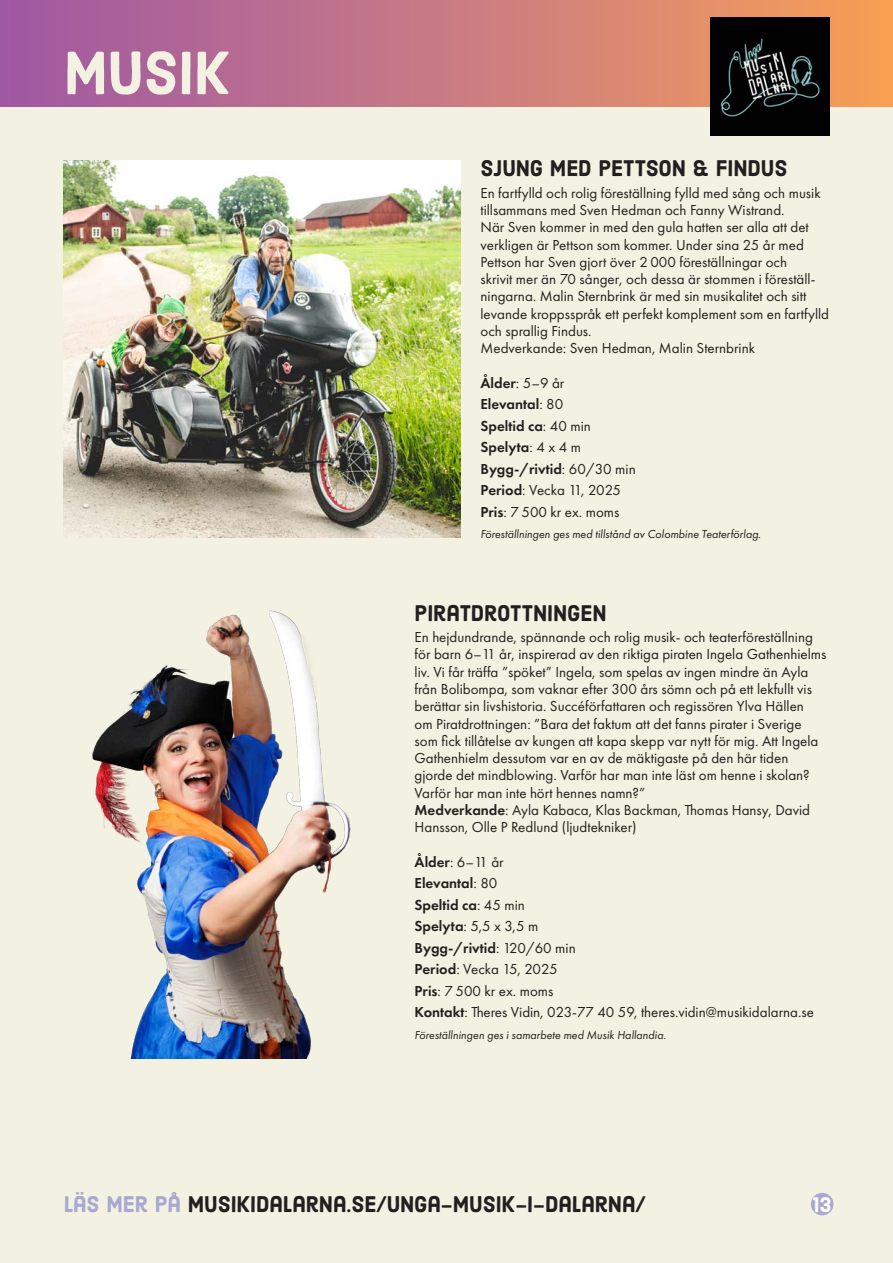
<style>
.page{position:relative;width:893px;height:1263px;background:#fff}
.page>*{position:absolute;margin:0;border:0;box-sizing:border-box;transform-origin:0 0}
.huvudrubrik_H1{font:60px "Harman Sans";letter-spacing:-.005em;color:#f3f1e1}
.rubrik_2_H2{font:22.5px "Harman Sans";letter-spacing:-.005em;color:#231f20}
.rubrik_h3{font:22.5px "Harman Sans";letter-spacing:-.005em;color:#231f20}
.t1{font:21px "Harman Sans";color:#fff}
.bröd{font:15px/17.2px "Futura PT";color:#231f20}
.bröd-2{font:600 15px "Futura PT";color:#231f20}
.rubrik_h3-2{font:15px/17.2px "Futura PT";color:#231f20}
.bröd-3{font:italic 12px "Futura PT";color:#231f20}
.s1{font-weight:600}
.s2{font-weight:400}
.s3{color:#a9a8d2}
</style>
<div class="page">
<div style="left:0;top:106px;width:893px;height:1157px;background:#f3f1e1"></div>
<div style="left:811px;top:1193px;width:22px;height:22px;background:#a9a8d2;border-radius:50%"></div>
<div style="left:0;top:0;width:893px;height:106px;background:linear-gradient(to right,#9e58a7,#f79f59)"></div>
<img style="left:64px;top:160px;width:396px;height:378px">
<img style="left:92px;top:610px;width:259px;height:448px">
<img style="left:710px;top:17px;width:119px;height:119px">
<p class="huvudrubrik_H1" style="left:64px;top:36px;width:168px">MUSIK</p>
<p class="rubrik_h3" style="left:480px;top:155px;width:308px">SJUNG MED PETTSON &amp; FINDUS</p>
<p class="rubrik_h3-2" style="left:480px;top:184px;width:342px">En fartfylld och rolig föreställning fylld med sång och musik tillsammans med Sven Hedman och Fanny Wistrand.</p>
<p class="bröd" style="left:480px;top:219px;width:350px">När Sven kommer in med den gula hatten ser alla att det verkligen är Pettson som kommer. Under sina 25 år med Pettson har Sven gjort över 2 000 föreställningar och<br>skrivit mer än 70 sånger, och dessa är stommen i föreställ&shy;ningarna. Malin Sternbrink är med sin musikalitet och sitt levande kroppsspråk ett perfekt komplement som en fartfylld och sprallig Findus.</p>
<p class="bröd" style="left:480px;top:339px;width:276px">Medverkande: Sven Hedman, Malin Sternbrink</p>
<p class="bröd" style="left:480px;top:374px;width:85px"><span class="s1">Ålder</span>: 5–9 år</p>
<p class="bröd-2" style="left:480px;top:395px;width:84px">Elevantal<span class="s2">: 80</span></p>
<p class="bröd-2" style="left:480px;top:416px;width:112px">Speltid ca<span class="s2">: 40 min</span></p>
<p class="bröd-2" style="left:480px;top:438px;width:102px">Spelyta<span class="s2">: 4 x 4 m</span></p>
<p class="bröd-2" style="left:480px;top:459px;width:157px">Bygg-/rivtid<span class="s2">: 60/30 min</span></p>
<p class="bröd" style="left:480px;top:481px;width:142px"><span class="s1">Period</span>: Vecka 11, 2025</p>
<p class="bröd" style="left:480px;top:503px;width:140px"><span class="s1">Pris</span>: 7 500 kr ex. moms</p>
<p class="bröd-3" style="left:480px;top:527px;width:282px">Föreställningen ges med tillstånd av Colombine Teaterförlag.</p>
<p class="rubrik_h3" style="left:415px;top:599px;width:193px">PIRATDROTTNINGEN</p>
<p class="bröd" style="left:415px;top:628px;width:413px">En hejdundrande, spännande och rolig musik- och teaterföreställning för barn 6–11 år, inspirerad av den riktiga piraten Ingela Gathenhielms liv. Vi får träffa ”spöket” Ingela, som spelas av ingen mindre än Ayla från Bolibompa, som vaknar efter 300 års sömn och på ett lekfullt vis berättar sin livshistoria. Succéförfattaren och regissören Ylva Hällen<br>om Piratdrottningen: ”Bara det faktum att det fanns pirater i Sverige som fick tillåtelse av kungen att kapa skepp var nytt för mig. Att Ingela Gathenhielm dessutom var en av de mäktigaste på den här tiden gjorde det mindblowing. Varför har man inte läst om henne i skolan?<br>Varför har man inte hört hennes namn?”</p>
<p class="bröd" style="left:415px;top:801px;width:397px"><span class="s1">Medverkande</span>: Ayla Kabaca, Klas Backman, Thomas Hansy, David<br>Hansson, Olle P Redlund (ljudtekniker)</p>
<p class="bröd" style="left:415px;top:853px;width:91px"><span class="s1">Ålder</span>: 6–11 år</p>
<p class="bröd-2" style="left:415px;top:874px;width:84px">Elevantal<span class="s2">: 80</span></p>
<p class="bröd-2" style="left:415px;top:895px;width:112px">Speltid ca<span class="s2">: 45 min</span></p>
<p class="bröd" style="left:415px;top:917px;width:125px"><span class="s1">Spelyta</span>: 5,5 x 3,5 m</p>
<p class="bröd-2" style="left:415px;top:938px;width:163px">Bygg-/rivtid<span class="s2">: 120/60 min</span></p>
<p class="bröd" style="left:415px;top:960px;width:144px"><span class="s1">Period</span>: Vecka 15, 2025</p>
<p class="bröd" style="left:415px;top:982px;width:140px"><span class="s1">Pris</span>: 7 500 kr ex. moms</p>
<p class="bröd" style="left:415px;top:1003px;width:401px"><span class="s1">Kontakt</span>: Theres Vidin, 023-77 40 59, theres.vidin@musikidalarna.se</p>
<p class="bröd-3" style="left:415px;top:1027px;width:253px">Föreställningen ges i samarbete med Musik Hallandia.</p>
<h2 class="rubrik_2_H2" style="left:64px;top:1190px;width:584px"><span class="s3">LÄS MER PÅ</span> MUSIKIDALARNA.SE/UNGA-MUSIK-I-DALARNA/</h2>
<h3 class="t1" style="left:813px;top:1191px;width:20px">13</h3>
</div>
